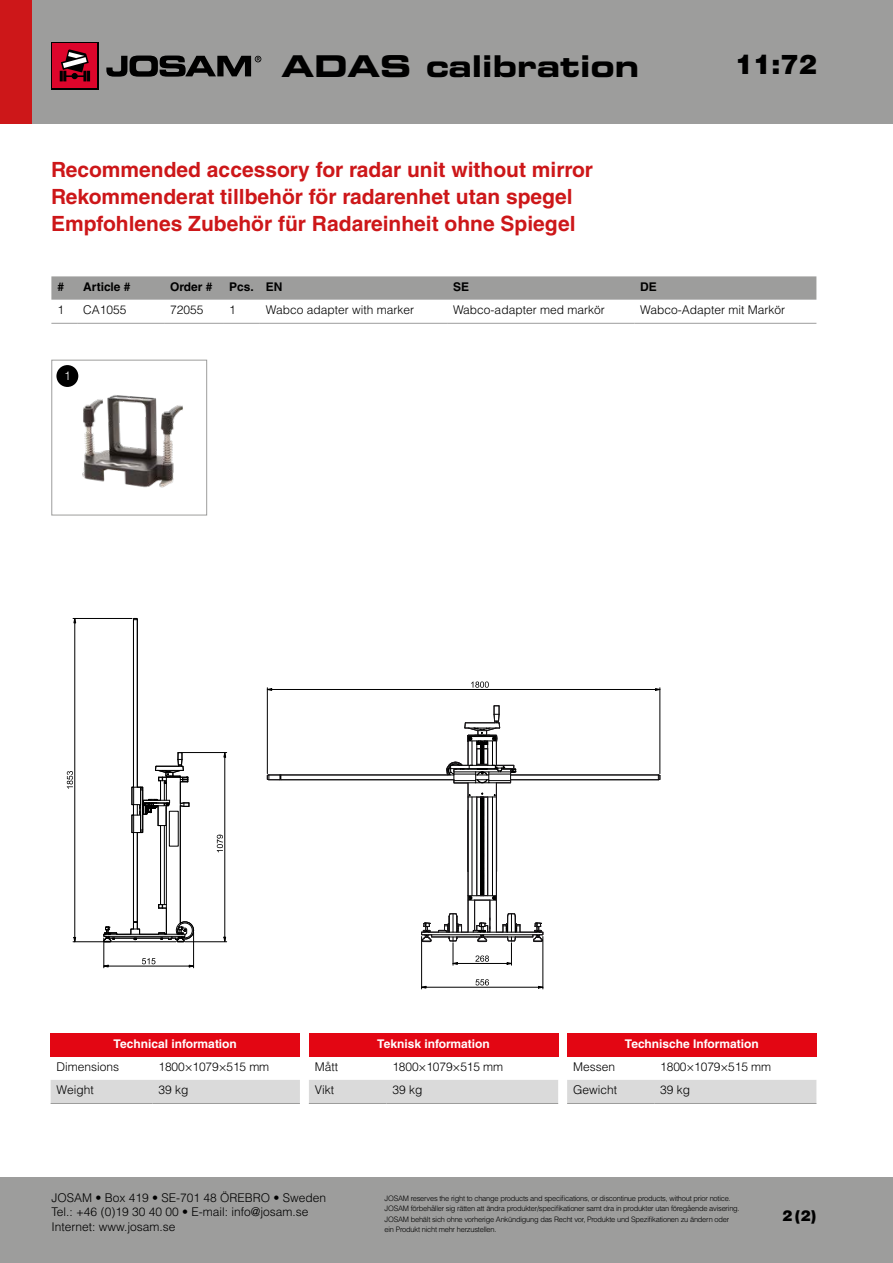
<style>
.page{position:relative;width:893px;height:1263px;background:#fff}
.page>*{position:absolute;margin:0;border:0;box-sizing:border-box;transform-origin:0 0}
.t1{font:30px "Eurostile LT Std Bold Ex 2";color:#000}
.t2{font:900 27px "Helvetica LT Std";color:#000}
.t3{font:700 21px "Helvetica LT Std";color:#cd1719}
.t4{font:900 15px "Helvetica LT Std";color:#000}
.Tabellcell_Helvetica{font:300 12px/14.4px "Helvetica LT Std";color:#000}
.Productsheet_BodyTex{font:300 12px "Helvetica LT Std";letter-spacing:-.01em;color:#000}
.bröd2{font:700 12px "Helvetica LT Std";color:#fff}
.Productsheet_TableHe{font:700 12px "Helvetica LT Std";color:#000}
.t5{font:300 12px "Helvetica LT Std";color:#fff}
.t6{font:300 7.5px/10.5px "Helvetica LT Std";letter-spacing:-.03em;color:#000}
</style>
<div class="page">
<div style="left:0;top:1178px;width:893px;height:85px;background:#9d9d9c"></div>
<div style="left:0;top:0;width:893px;height:123px;background:#9d9d9c"></div>
<div style="left:0;top:0;width:32px;height:123px;background:#cd1719"></div>
<div style="left:51px;top:42px;width:48px;height:48px;background:linear-gradient(to right,#000,#000)"></div>
<div style="left:53px;top:43px;width:44px;height:45px;background:#dd052b"></div>
<svg style="left:60px;top:49px;width:30px;height:32px"></svg>
<svg style="left:106px;top:56px;width:155px;height:21px"></svg>
<svg style="left:51px;top:276px;width:765px;height:24px"></svg>
<svg style="left:51px;top:323px;width:26px;height:1px"></svg>
<hr style="left:77px;top:323px;width:87px;height:1px;background:#9d9d9c">
<hr style="left:164px;top:323px;width:59px;height:1px;background:#9d9d9c">
<hr style="left:223px;top:323px;width:37px;height:1px;background:#9d9d9c">
<hr style="left:260px;top:323px;width:187px;height:1px;background:#9d9d9c">
<hr style="left:447px;top:323px;width:187px;height:1px;background:#9d9d9c">
<hr style="left:634px;top:323px;width:182px;height:1px;background:#9d9d9c">
<img style="left:63px;top:365px;width:120px;height:123px">
<div style="left:51px;top:360px;width:156px;height:155px;border:1px solid #9d9d9c"></div>
<div style="left:56px;top:365px;width:22px;height:22px;background:#000;border-radius:50%"></div>
<div style="left:309px;top:1033px;width:249px;height:23px;background:#e30613"></div>
<div style="left:309px;top:1080px;width:249px;height:23px;background:#dadada"></div>
<hr style="left:309px;top:1103px;width:77px;height:1px;background:#9d9d9c">
<hr style="left:386px;top:1103px;width:172px;height:1px;background:#9d9d9c">
<div style="left:567px;top:1033px;width:249px;height:23px;background:#e30613"></div>
<div style="left:567px;top:1080px;width:249px;height:23px;background:#dadada"></div>
<hr style="left:567px;top:1103px;width:87px;height:1px;background:#9d9d9c">
<hr style="left:654px;top:1103px;width:162px;height:1px;background:#9d9d9c">
<div style="left:51px;top:1033px;width:249px;height:23px;background:#e30613"></div>
<div style="left:51px;top:1080px;width:249px;height:23px;background:#dadada"></div>
<hr style="left:51px;top:1103px;width:101px;height:1px;background:#9d9d9c">
<hr style="left:152px;top:1103px;width:148px;height:1px;background:#9d9d9c">
<svg style="left:267px;top:705px;width:393px;height:230px"></svg>
<svg style="left:103px;top:618px;width:92px;height:324px"></svg>
<svg style="left:67px;top:771px;width:6px;height:18px"></svg>
<hr style="left:75px;top:623px;width:1px;height:314px;background:#000">
<hr style="left:73px;top:618px;width:59px;height:1px;background:#000">
<hr style="left:73px;top:941px;width:103px;height:1px;background:#000">
<svg style="left:142px;top:958px;width:13px;height:6px"></svg>
<hr style="left:108px;top:966px;width:81px;height:1px;background:#000">
<hr style="left:104px;top:938px;width:1px;height:30px;background:#000">
<hr style="left:193px;top:932px;width:1px;height:36px;background:#000">
<svg style="left:421px;top:705px;width:122px;height:260px"></svg>
<svg style="left:475px;top:979px;width:14px;height:6px"></svg>
<hr style="left:426px;top:987px;width:112px;height:1px;background:#000">
<hr style="left:421px;top:936px;width:1px;height:53px;background:#000">
<hr style="left:543px;top:936px;width:1px;height:53px;background:#000">
<svg style="left:471px;top:681px;width:18px;height:7px"></svg>
<hr style="left:272px;top:689px;width:383px;height:1px;background:#000">
<hr style="left:660px;top:688px;width:1px;height:86px;background:#000">
<hr style="left:267px;top:688px;width:1px;height:86px;background:#000">
<svg style="left:217px;top:835px;width:6px;height:17px"></svg>
<hr style="left:225px;top:755px;width:1px;height:183px;background:#000">
<hr style="left:182px;top:752px;width:45px;height:1px;background:#000">
<hr style="left:185px;top:941px;width:42px;height:1px;background:#000">
<h1 class="t1" style="left:281px;top:45px;width:359px">ADAS calibration</h1>
<h2 class="t2" style="left:735px;top:47px;width:83px">11:72</h2>
<p class="t3" style="left:51px;top:156px;width:544px">Recommended accessory for radar unit without mirror</p>
<p class="t3" style="left:51px;top:183px;width:523px">Rekommenderat tillbehör för radarenhet utan spegel</p>
<p class="t3" style="left:51px;top:210px;width:526px">Empfohlenes Zubehör für Radareinheit ohne Spiegel</p>
<p class="Productsheet_TableHe" style="left:57px;top:279px;width:8px">#</p>
<p class="Productsheet_TableHe" style="left:83px;top:279px;width:49px">Article #</p>
<p class="Productsheet_TableHe" style="left:170px;top:279px;width:44px">Order #</p>
<p class="Productsheet_TableHe" style="left:229px;top:279px;width:26px">Pcs.</p>
<p class="Productsheet_TableHe" style="left:266px;top:279px;width:18px">EN</p>
<p class="Productsheet_TableHe" style="left:453px;top:279px;width:18px">SE</p>
<p class="Productsheet_TableHe" style="left:640px;top:279px;width:18px">DE</p>
<p class="Tabellcell_Helvetica" style="left:57px;top:303px;width:8px">1</p>
<p class="Tabellcell_Helvetica" style="left:83px;top:303px;width:45px">CA1055</p>
<p class="Tabellcell_Helvetica" style="left:170px;top:303px;width:35px">72055</p>
<p class="Tabellcell_Helvetica" style="left:229px;top:303px;width:8px">1</p>
<p class="Tabellcell_Helvetica" style="left:266px;top:303px;width:150px">Wabco adapter with marker</p>
<p class="Tabellcell_Helvetica" style="left:453px;top:303px;width:153px">Wabco-adapter med markör</p>
<p class="Tabellcell_Helvetica" style="left:640px;top:303px;width:146px">Wabco-Adapter mit Markör</p>
<p class="t5" style="left:64px;top:368px;width:8px">1</p>
<p class="bröd2" style="left:114px;top:1036px;width:125px">Technical information</p>
<p class="Productsheet_BodyTex" style="left:57px;top:1059px;width:64px">Dimensions</p>
<p class="Productsheet_BodyTex" style="left:158px;top:1059px;width:112px">1800×1079×515 mm</p>
<p class="Tabellcell_Helvetica" style="left:57px;top:1083px;width:39px">Weight</p>
<p class="Tabellcell_Helvetica" style="left:158px;top:1083px;width:32px">39 kg</p>
<p class="bröd2" style="left:377px;top:1036px;width:114px">Teknisk information</p>
<p class="Productsheet_BodyTex" style="left:315px;top:1059px;width:25px">Mått</p>
<p class="Productsheet_BodyTex" style="left:392px;top:1059px;width:112px">1800×1079×515 mm</p>
<p class="Tabellcell_Helvetica" style="left:315px;top:1083px;width:21px">Vikt</p>
<p class="Tabellcell_Helvetica" style="left:392px;top:1083px;width:32px">39 kg</p>
<p class="bröd2" style="left:625px;top:1036px;width:135px">Technische Information</p>
<p class="Productsheet_BodyTex" style="left:573px;top:1059px;width:44px">Messen</p>
<p class="Productsheet_BodyTex" style="left:660px;top:1059px;width:112px">1800×1079×515 mm</p>
<p class="Tabellcell_Helvetica" style="left:573px;top:1083px;width:46px">Gewicht</p>
<p class="Tabellcell_Helvetica" style="left:660px;top:1083px;width:32px">39 kg</p>
<h3 class="Tabellcell_Helvetica" style="left:51px;top:1190px;width:276px">JOSAM • Box 419 • SE-701 48 ÖREBRO • Sweden<br>Tel.: +46 (0)19 30 40 00 • E-mail: info@josam.se<br>Internet: www.josam.se</h3>
<p class="t6" style="left:385px;top:1192px;width:357px">JOSAM reserves the right to change products and specifications, or discontinue products, without prior notice.<br>JOSAM förbehåller sig rätten att ändra produkter/specifikationer samt dra in produkter utan föregående avisering.<br>JOSAM behält sich ohne vorherige Ankündigung das Recht vor, Produkte und Spezifikationen zu ändern oder ein Produkt nicht mehr herzustellen.</p>
<h3 class="t4" style="left:782px;top:1205px;width:36px">2 (2)</h3>
</div>
